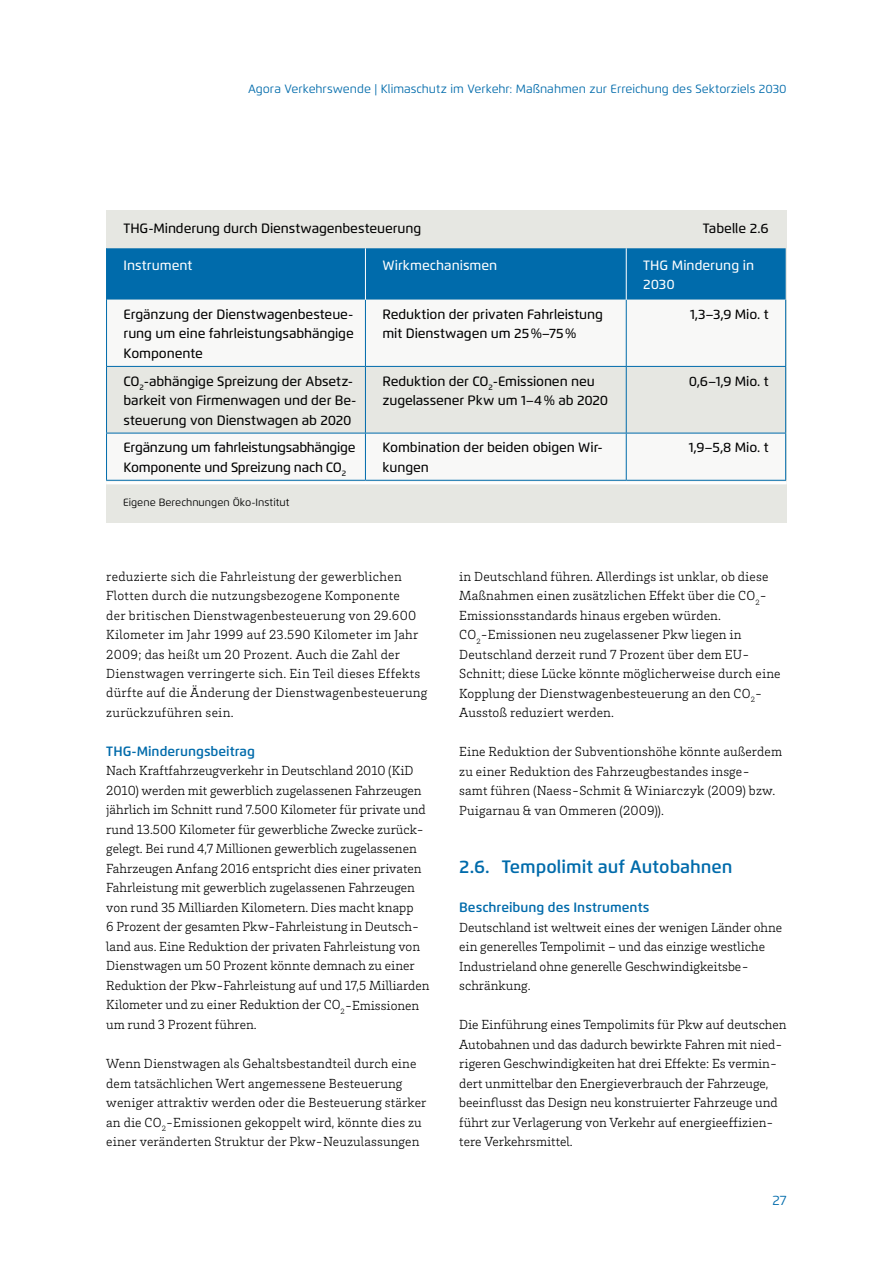
<style>
.page{position:relative;width:893px;height:1263px;background:#fff}
.page>*{position:absolute;margin:0;border:0;box-sizing:border-box;transform-origin:0 0}
.t1{font:600 18px "Flexo";color:#006bab}
.t2{font:300 13.5px/19.5px "Brix Slab";color:#000}
.t3{font:500 13.5px/19.5px "Flexo";letter-spacing:-.01em;color:#000}
.t4{font:300 13.5px/19.5px "Brix Slab";letter-spacing:.02em;color:#000}
.t5{font:600 13.5px "Flexo";color:#006bab}
.t6{font:500 13.5px/19.5px "Flexo";color:#fff}
.t7{font:13.5px "Flexo";color:#006bab}
.t8{font:12px "Flexo";color:#006bab}
.t9{font:10.5px "Flexo";color:#000}
</style>
<div class="page">
<div style="left:106px;top:210px;width:680px;height:312px;background:#e6e7e2"></div>
<div style="left:107px;top:248px;width:679px;height:52px;background:#006bab"></div>
<div style="left:107px;top:300px;width:678px;height:180px;background:#f8f8f7"></div>
<svg style="left:107px;top:367px;width:678px;height:66px"></svg>
<hr style="left:106px;top:366px;width:259px;height:1px;background:#006bab">
<hr style="left:365px;top:366px;width:261px;height:1px;background:#006bab">
<hr style="left:626px;top:366px;width:160px;height:1px;background:#006bab">
<hr style="left:106px;top:480px;width:259px;height:1px;background:#006bab">
<hr style="left:365px;top:480px;width:261px;height:1px;background:#006bab">
<hr style="left:626px;top:480px;width:160px;height:1px;background:#006bab">
<hr style="left:106px;top:248px;width:1px;height:52px;background:#006bab">
<hr style="left:106px;top:300px;width:1px;height:66px;background:#006bab">
<hr style="left:365px;top:300px;width:1px;height:66px;background:#006bab">
<hr style="left:626px;top:300px;width:1px;height:66px;background:#006bab">
<hr style="left:785px;top:300px;width:1px;height:66px;background:#006bab">
<hr style="left:106px;top:367px;width:1px;height:66px;background:#006bab">
<hr style="left:365px;top:367px;width:1px;height:66px;background:#006bab">
<hr style="left:626px;top:367px;width:1px;height:66px;background:#006bab">
<hr style="left:785px;top:367px;width:1px;height:66px;background:#006bab">
<hr style="left:106px;top:433px;width:259px;height:1px;background:#006bab">
<hr style="left:106px;top:433px;width:1px;height:47px;background:#006bab">
<hr style="left:365px;top:433px;width:261px;height:1px;background:#006bab">
<hr style="left:365px;top:433px;width:1px;height:47px;background:#006bab">
<hr style="left:626px;top:433px;width:160px;height:1px;background:#006bab">
<hr style="left:626px;top:433px;width:1px;height:47px;background:#006bab">
<hr style="left:785px;top:433px;width:1px;height:47px;background:#006bab">
<hr style="left:365px;top:248px;width:1px;height:52px;background:#fff">
<hr style="left:626px;top:248px;width:1px;height:52px;background:#fff">
<hr style="left:106px;top:481px;width:681px;height:3px;background:#fff">
<p class="t8" style="left:248px;top:82px;width:540px">Agora Verkehrswende | Klimaschutz im Verkehr: Maßnahmen zur Erreichung des Sektorziels 2030</p>
<p class="t3" style="left:124px;top:219px;width:299px">THG-Minderung durch Dienstwagenbesteuerung</p>
<p class="t3" style="left:703px;top:219px;width:67px">Tabelle 2.6</p>
<p class="t6" style="left:124px;top:255px;width:70px">Instrument</p>
<p class="t6" style="left:382px;top:255px;width:116px">Wirkmechanismen</p>
<p class="t6" style="left:643px;top:255px;width:112px">THG Minderung in<br>2030</p>
<p class="t3" style="left:124px;top:304px;width:232px;text-align:justify">Ergänzung der Dienstwagenbesteue&shy;rung um eine fahrleistungsabhängige Komponente</p>
<p class="t3" style="left:382px;top:304px;width:222px">Reduktion der privaten Fahrleistung mit Dienstwagen um 25%–75%</p>
<p class="t3" style="left:690px;top:304px;width:80px">1,3–3,9 Mio. t</p>
<p class="t3" style="left:124px;top:371px;width:235px">CO<sub>2</sub>-abhängige Spreizung der Absetz&shy;barkeit von Firmenwagen und der Be&shy;steuerung von Dienstwagen ab 2020</p>
<p class="t3" style="left:382px;top:371px;width:227px">Reduktion der CO<sub>2</sub>-Emissionen neu zugelassener Pkw um 1–4% ab 2020</p>
<p class="t3" style="left:689px;top:371px;width:81px">0,6–1,9 Mio. t</p>
<p class="t3" style="left:124px;top:438px;width:234px">Ergänzung um fahrleistungsabhängige<br>Komponente und Spreizung nach CO<sub>2</sub></p>
<p class="t3" style="left:382px;top:438px;width:222px">Kombination der beiden obigen Wir&shy;kungen</p>
<p class="t3" style="left:689px;top:438px;width:81px">1,9–5,8 Mio. t</p>
<p class="t9" style="left:123px;top:496px;width:168px">Eigene Berechnungen Öko-Institut</p>
<p class="t4" style="left:106px;top:566px;width:323px">reduzierte sich die Fahrleistung der gewerblichen Flotten durch die nutzungsbezogene Komponente<br>der britischen Dienstwagenbesteuerung von 29.600<br>Kilometer im Jahr 1999 auf 23.590 Kilometer im Jahr 2009; das heißt um 20 Prozent. Auch die Zahl der Dienstwagen verringerte sich. Ein Teil dieses Effekts dürfte auf die Änderung der Dienstwagenbesteuerung zurückzuführen sein.</p>
<p class="t5" style="left:106px;top:743px;width:150px">THG-Minderungsbeitrag</p>
<p class="t2" style="left:106px;top:761px;width:325px">Nach Kraftfahrzeugverkehr in Deutschland 2010 (KiD 2010) werden mit gewerblich zugelassenen Fahrzeugen jährlich im Schnitt rund 7.500 Kilometer für private und rund 13.500 Kilometer für gewerbliche Zwecke zurück&shy;gelegt. Bei rund 4,7 Millionen gewerblich zugelassenen Fahrzeugen Anfang 2016 entspricht dies einer privaten Fahrleistung mit gewerblich zugelassenen Fahrzeugen von rund 35 Milliarden Kilometern. Dies macht knapp<br>6 Prozent der gesamten Pkw-Fahrleistung in Deutsch&shy;land aus. Eine Reduktion der privaten Fahrleistung von Dienstwagen um 50 Prozent könnte demnach zu einer Reduktion der Pkw-Fahrleistung auf und 17,5 Milliarden Kilometer und zu einer Reduktion der CO<sub>2</sub>-Emissionen um rund 3 Prozent führen.</p>
<p class="t2" style="left:106px;top:1053px;width:322px">Wenn Dienstwagen als Gehaltsbestandteil durch eine dem tatsächlichen Wert angemessene Besteuerung weniger attraktiv werden oder die Besteuerung stärker an die CO<sub>2</sub>-Emissionen gekoppelt wird, könnte dies zu einer veränderten Struktur der Pkw-Neuzulassungen</p>
<p class="t2" style="left:459px;top:566px;width:323px">in Deutschland führen. Allerdings ist unklar, ob diese Maßnahmen einen zusätzlichen Effekt über die CO<sub>2</sub>- Emissionsstandards hinaus ergeben würden.<br>CO<sub>2</sub>-Emissionen neu zugelassener Pkw liegen in Deutschland derzeit rund 7 Prozent über dem EU-Schnitt; diese Lücke könnte möglicherweise durch eine Kopplung der Dienstwagenbesteuerung an den CO<sub>2</sub>- Ausstoß reduziert werden.</p>
<p class="t2" style="left:459px;top:741px;width:324px">Eine Reduktion der Subventionshöhe könnte außerdem zu einer Reduktion des Fahrzeugbestandes insge-<br>samt führen (Naess-Schmit &amp; Winiarczyk (2009) bzw.<br>Puigarnau &amp; van Ommeren (2009)).</p>
<h1 class="t1" style="left:459px;top:856px;width:275px">2.6. Tempolimit auf Autobahnen</h1>
<p class="t5" style="left:459px;top:899px;width:192px">Beschreibung des Instruments</p>
<p class="t2" style="left:459px;top:917px;width:325px">Deutschland ist weltweit eines der wenigen Länder ohne ein generelles Tempolimit – und das einzige westliche Industrieland ohne generelle Geschwindigkeitsbe&shy;schränkung.</p>
<p class="t2" style="left:459px;top:1014px;width:329px">Die Einführung eines Tempolimits für Pkw auf deutschen Autobahnen und das dadurch bewirkte Fahren mit nied&shy;rigeren Geschwindigkeiten hat drei Effekte: Es vermin&shy;dert unmittelbar den Energieverbrauch der Fahrzeuge, beeinflusst das Design neu konstruierter Fahrzeuge und führt zur Verlagerung von Verkehr auf energieeffizien&shy;tere Verkehrsmittel.</p>
<p class="t7" style="left:772px;top:1192px;width:16px">27</p>
</div>
